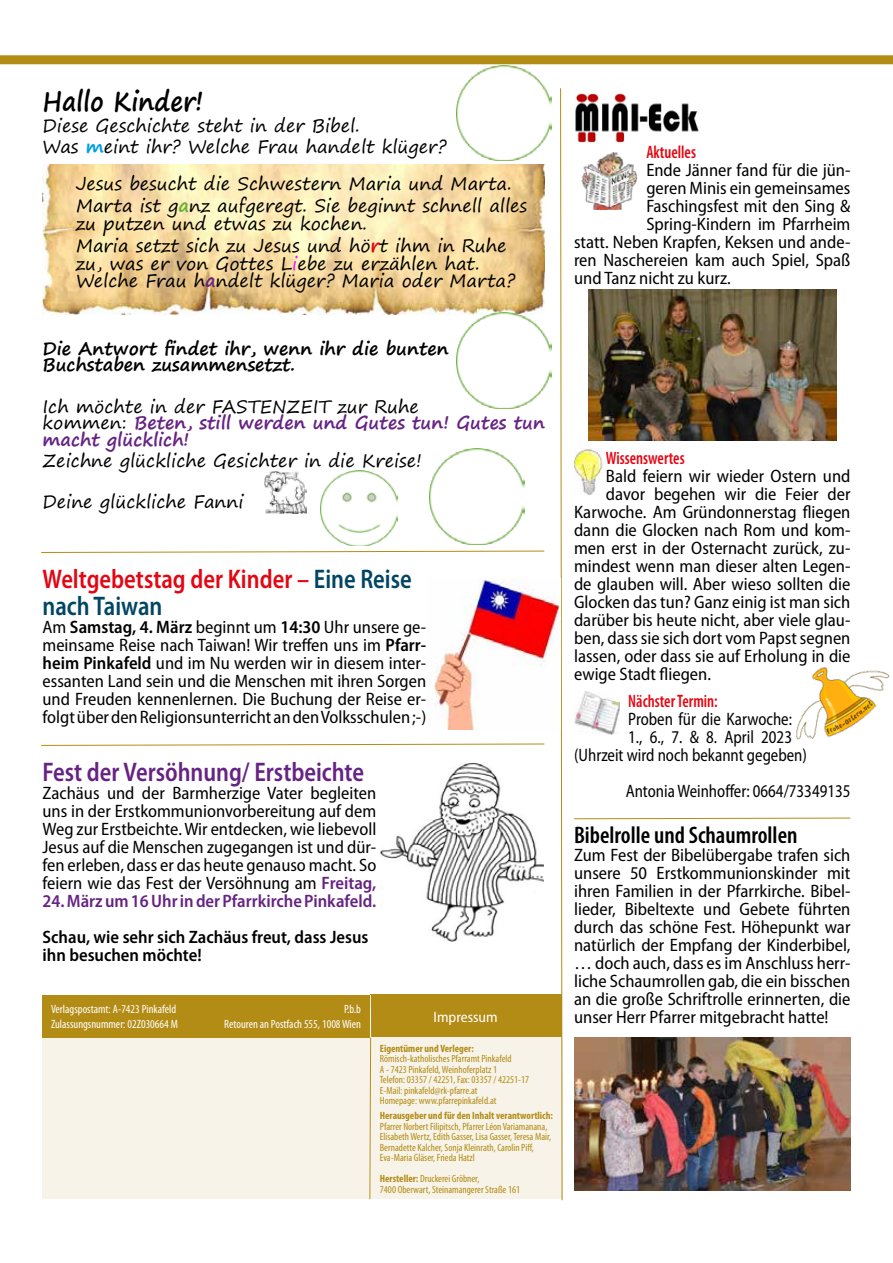
<style>
.page{position:relative;width:893px;height:1263px;background:#fff}
.page>*{position:absolute;margin:0;border:0;box-sizing:border-box;transform-origin:0 0}
.t1{font:600 semi-condensed 27px/27px "Myriad Pro";color:#e30613;scale:.9 1}
.t2{font:600 semi-condensed 27px "Myriad Pro";color:#662383;scale:.9 1}
.t3{font:700 27px "Segoe Print";color:#000;scale:.9 1}
.t4{font:600 condensed 24px "Myriad Pro";color:#000}
.t5{font:semi-condensed 18px/18px "Myriad Pro";color:#000;text-align:justify}
.t6{font:18px/22.2px "Segoe Print";color:#000}
.t7{font:semi-condensed 18px "Myriad Pro";color:#000;scale:.9 1}
.t8{font:700 18px/16.5px "Segoe Print";color:#662383}
.t9{font:700 18px/16.5px "Segoe Print";color:#000}
.t10{font:600 semi-condensed 18px/18px "Myriad Pro";color:#000}
.t11{font:600 semi-condensed 18px "Myriad Pro";color:#662383}
.t12{font:600 condensed 18px "Myriad Pro";color:#e30613;scale:.9 1}
.t13{font:semi-condensed 15px "Myriad Pro";color:#fff}
.t14{font:condensed 12px/15px "Myriad Pro";color:#fff}
.t15{font:condensed 10.5px/10.5px "Myriad Pro";color:#b38c16}
.t16{font:700 condensed 10.5px "Myriad Pro";color:#b38c16}
.s1{font-weight:700;color:#009fe3}
.s2{font-weight:700;color:#65b32e}
.s3{font-weight:700;color:#e30613}
.s4{color:#ff05ff}
.s5{font-weight:700;color:#662383}
.s6{font-weight:400;color:#000}
.s7{color:#004563}
.s8{font-weight:600}
.s9{font-weight:600;color:#662383}
.s10{font-weight:700}
</style>
<div class="page">
<div style="left:0;top:55px;width:893px;height:9px;background:#b38c16"></div>
<svg style="left:560px;top:88px;width:3px;height:1113px"></svg>
<div style="left:371px;top:1037px;width:191px;height:162px;background:#f7f3e8"></div>
<div style="left:43px;top:1037px;width:327px;height:162px;background:#f7f3e8"></div>
<div style="left:370px;top:995px;width:191px;height:42px;background:#b38c16"></div>
<svg style="left:369px;top:1037px;width:2px;height:163px"></svg>
<hr style="left:370px;top:995px;width:1px;height:42px;background:#fff">
<div style="left:43px;top:995px;width:174px;height:42px;background:#b38c16"></div>
<div style="left:216px;top:995px;width:154px;height:42px;background:#b38c16"></div>
<svg style="left:574px;top:817px;width:277px;height:2px"></svg>
<img style="left:264px;top:471px;width:42px;height:42px">
<img style="left:575px;top:93px;width:124px;height:50px">
<svg style="left:41px;top:550px;width:504px;height:3px"></svg>
<img style="left:581px;top:152px;width:57px;height:57px">
<img style="left:574px;top:449px;width:29px;height:46px">
<img style="left:574px;top:691px;width:46px;height:43px">
<img style="left:43px;top:165px;width:501px;height:149px">
<img style="left:456px;top:65px;width:95px;height:96px">
<img style="left:320px;top:471px;width:77px;height:75px">
<img style="left:433px;top:578px;width:128px;height:151px">
<svg style="left:41px;top:743px;width:504px;height:3px"></svg>
<img style="left:381px;top:762px;width:163px;height:180px">
<img style="left:574px;top:1037px;width:276px;height:154px">
<img style="left:589px;top:289px;width:248px;height:151px">
<img style="left:796px;top:667px;width:94px;height:73px">
<img style="left:456px;top:313px;width:95px;height:95px">
<img style="left:430px;top:449px;width:95px;height:95px">
<h1 class="t3" style="left:43px;top:77px;width:180px">Hallo Kinder!</h1>
<p class="t6" style="left:43px;top:115px;width:406px;line-height:20.7px">Diese Geschichte steht in der Bibel.<br>Was <span class="s1">m</span>eint ihr? Welche Frau handelt klüger?</p>
<p class="t6" style="left:76px;top:172px;width:453px">Jesus besucht die Schwestern Maria und Marta.<br>Marta ist g<span class="s2">a</span>nz aufgeregt. Sie beginnt schnell alles</p>
<p class="t6" style="left:76px;top:212px;width:432px">zu putzen und etwas zu kochen.<br>Maria setzt sich zu Jesus und hö<span class="s3">r</span>t ihm in Ruhe</p>
<p class="t6" style="left:76px;top:255px;width:441px;line-height:16.5px">zu, was er von Gottes L<span class="s4">i</span>ebe zu erzählen hat.<br>Welche Frau h<span class="s5">a</span>ndelt klüger? Maria oder Marta?</p>
<p class="t9" style="left:43px;top:340px;width:408px">Die Antwort findet ihr, wenn ihr die bunten<br>Buchstaben zusammensetzt.</p>
<p class="t8" style="left:43px;top:398px;width:504px"><span class="s6">Ich möchte in der FASTENZEIT zur Ruhe<br>kommen:</span> Beten, still werden und Gutes tun! Gutes tun macht glücklich!</p>
<p class="t6" style="left:43px;top:449px;width:381px">Zeichne glückliche Gesichter in die Kreise!</p>
<p class="t6" style="left:43px;top:490px;width:203px">Deine glückliche Fanni</p>
<h1 class="t1" style="left:43px;top:565px;width:412px">Weltgebetstag der Kinder – <span class="s7">Eine Reise nach Taiwan</span></h1>
<p class="t5" style="left:43px;top:618px;width:385px">Am <span class="s8">Samstag, 4. März</span> beginnt um <span class="s8">14:30</span> Uhr unsere ge&shy;meinsame Reise nach Taiwan! Wir treffen uns im <span class="s8">Pfarr&shy;heim Pinkafeld</span> und im Nu werden wir in diesem inter&shy;essanten Land sein und die Menschen mit ihren Sorgen und Freuden kennenlernen. Die Buchung der Reise er&shy;folgt über den Religionsunterricht an den Volksschulen ;-)</p>
<h1 class="t2" style="left:43px;top:754px;width:359px">Fest der Versöhnung/ Erstbeichte</h1>
<p class="t5" style="left:43px;top:783px;width:335px">Zachäus und der Barmherzige Vater begleiten uns in der Erstkommunionvorbereitung auf dem Weg zur Erstbeichte. Wir entdecken, wie liebevoll Jesus auf die Menschen zugegangen ist und dür&shy;fen erleben, dass er das heute genauso macht. So feiern wie das Fest der Versöhnung am <span class="s9">Freitag,</span></p>
<p class="t11" style="left:43px;top:889px;width:335px">24. März um 16 Uhr in der Pfarrkirche Pinkafeld.</p>
<p class="t10" style="left:43px;top:927px;width:327px">Schau, wie sehr sich Zachäus freut, dass Jesus ihn besuchen möchte!</p>
<p class="t14" style="left:51px;top:1002px;width:128px">Verlagspostamt: A-7423 Pinkafeld<br>Zulassungsnummer: 02Z030664 M</p>
<p class="t14" style="left:224px;top:1001px;width:138px;text-align:right">P.b.b<br>Retouren an Postfach 555, 1008 Wien</p>
<p class="t13" style="left:434px;top:1007px;width:66px">Impressum</p>
<p class="t16" style="left:380px;top:1042px;width:95px">Eigentümer und Verleger:</p>
<p class="t15" style="left:380px;top:1053px;width:151px">Römisch-katholisches Pfarramt Pinkafeld<br>A - 7423 Pinkafeld, Weinhoferplatz 1<br>Telefon: 03357 / 42251, Fax: 03357 / 42251-17<br>E-Mail: pinkafeld@rk-pfarre.at<br>Homepage: www.pfarrepinkafeld.at</p>
<p class="t16" style="left:380px;top:1109px;width:175px">Herausgeber und für den Inhalt verantwortlich:</p>
<p class="t15" style="left:380px;top:1121px;width:173px">Pfarrer Norbert Filipitsch, Pfarrer Léon Variamanana, Elisabeth Wertz, Edith Gasser, Lisa Gasser, Teresa Mair, Bernadette Kalcher, Sonja Kleinrath, Carolin Piff, Eva-Maria Gläser, Frieda Hatzl</p>
<p class="t15" style="left:380px;top:1173px;width:142px"><span class="s10">Hersteller:</span> Druckerei Gröbner,<br>7400 Oberwart, Steinamangerer Straße 161</p>
<p class="t12" style="left:646px;top:141px;width:57px">Aktuelles</p>
<p class="t5" style="left:646px;top:161px;width:206px">Ende Jänner fand für die jün-</p>
<p class="t5" style="left:646px;top:179px;width:206px">geren Minis ein gemeinsames</p>
<p class="t5" style="left:646px;top:197px;width:206px">Faschingsfest mit den Sing &amp;</p>
<p class="t5" style="left:646px;top:215px;width:206px">Spring-Kindern im Pfarrheim</p>
<p class="t5" style="left:574px;top:233px;width:278px">statt. Neben Krapfen, Keksen und ande-</p>
<p class="t5" style="left:574px;top:251px;width:278px">ren Naschereien kam auch Spiel, Spaß</p>
<p class="t5" style="left:574px;top:269px;width:158px">und Tanz nicht zu kurz.</p>
<p class="t12" style="left:606px;top:447px;width:89px">Wissenswertes</p>
<p class="t5" style="left:606px;top:467px;width:246px">Bald feiern wir wieder Ostern und</p>
<p class="t5" style="left:606px;top:485px;width:246px">davor begehen wir die Feier der</p>
<p class="t5" style="left:574px;top:503px;width:278px">Karwoche. Am Gründonnerstag fliegen</p>
<p class="t5" style="left:574px;top:521px;width:278px">dann die Glocken nach Rom und kom-</p>
<p class="t5" style="left:574px;top:539px;width:278px">men erst in der Osternacht zurück, zu-</p>
<p class="t5" style="left:574px;top:557px;width:278px">mindest wenn man dieser alten Legen-</p>
<p class="t5" style="left:574px;top:575px;width:278px">de glauben will. Aber wieso sollten die</p>
<p class="t5" style="left:574px;top:593px;width:278px">Glocken das tun? Ganz einig ist man sich</p>
<p class="t5" style="left:574px;top:611px;width:278px">darüber bis heute nicht, aber viele glau-</p>
<p class="t5" style="left:574px;top:629px;width:278px">ben, dass sie sich dort vom Papst segnen</p>
<p class="t5" style="left:574px;top:647px;width:278px">lassen, oder dass sie auf Erholung in die</p>
<p class="t5" style="left:574px;top:665px;width:138px">ewige Stadt fliegen.</p>
<p class="t12" style="left:628px;top:690px;width:101px">Nächster Termin:</p>
<p class="t7" style="left:628px;top:708px;width:183px">Proben für die Karwoche:</p>
<p class="t7" style="left:628px;top:726px;width:183px">1., 6., 7. &amp; 8. April 2023</p>
<p class="t7" style="left:574px;top:744px;width:260px">(Uhrzeit wird noch bekannt gegeben)</p>
<p class="t7" style="left:626px;top:780px;width:251px">Antonia Weinhoffer: 0664/73349135</p>
<h2 class="t4" style="left:574px;top:820px;width:225px">Bibelrolle und Schaumrollen</h2>
<p class="t5" style="left:574px;top:846px;width:278px">Zum Fest der Bibelübergabe trafen sich unsere 50 Erstkommunionskinder mit ihren Familien in der Pfarrkirche. Bibel&shy;lieder, Bibeltexte und Gebete führten durch das schöne Fest. Höhepunkt war natürlich der Empfang der Kinderbibel, … doch auch, dass es im Anschluss herr&shy;liche Schaumrollen gab, die ein bisschen an die große Schriftrolle erinnerten, die unser Herr Pfarrer mitgebracht hatte!</p>
</div>
